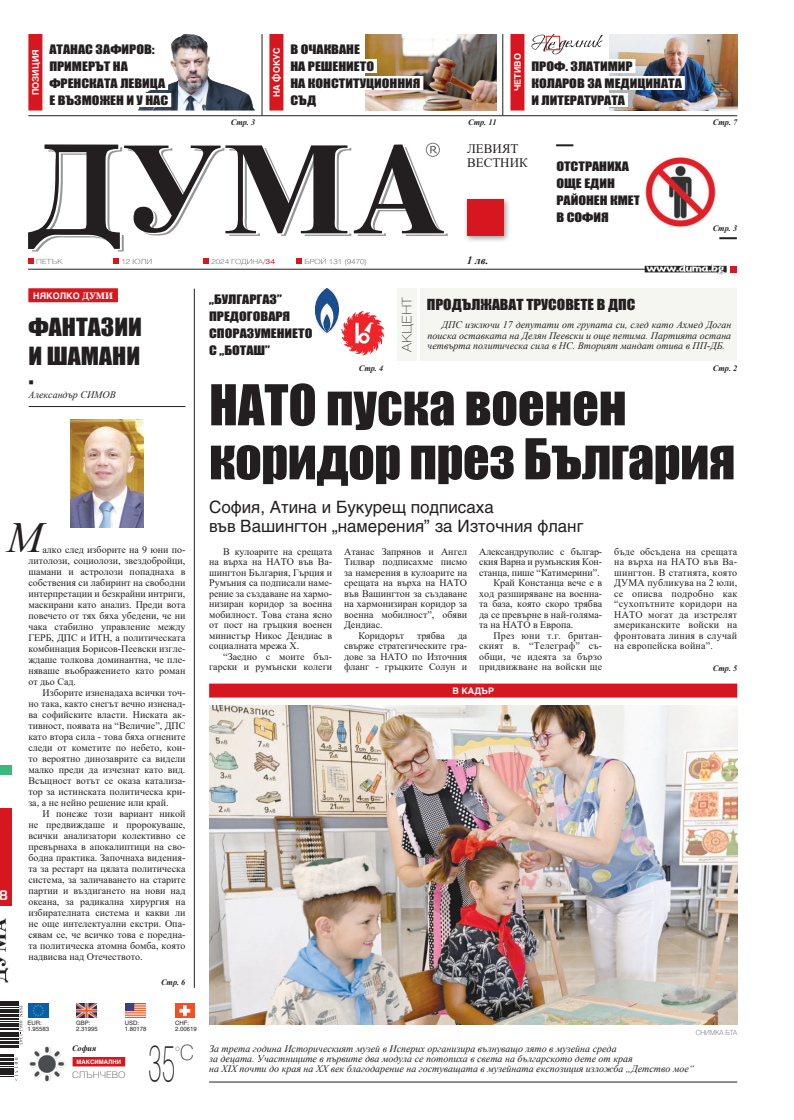
<style>
.page{position:relative;width:794px;height:1120px;background:#fff}
.page>*{position:absolute;margin:0;border:0;box-sizing:border-box;transform-origin:0 0}
.t1{font:52px/54px "Impact";letter-spacing:-.01em;color:#231f20;text-align:center}
.t2{font:italic 43px "Times New Roman";color:#231f20}
.t3{font:23px/29px "Impact";color:#231f20;scale:1.11 1}
.t4{font:14px "Impact";color:#231f20;scale:1.11 1}
.t5{font:700 13.8px "Magistral C";color:#fff}
.t6{font:13px/13.5px "Times New Roman";color:#231f20}
.t7{font:12px/17px "Impact";color:#231f20;scale:1.18 1}
.t8{font:italic 700 11px "Times New Roman";color:#231f20}
.t9{font:10px/11px "Times New Roman";color:#231f20;text-align:justify}
.t10{font:italic 10px/10.5px "Times New Roman";color:#231f20;text-align:justify}
.t11{font:10px "Times New Roman";letter-spacing:.02em;color:#231f20}
.t12{font:700 9.6px "Sentry";color:#fff}
.t13{font:italic 700 8.3px "Times New Roman";color:#231f20}
</style>
<div class="page">
<img style="left:29px;top:1046px;width:37px;height:36px">
<hr style="left:262px;top:34px;width:1px;height:82px;background:#231f20">
<hr style="left:502px;top:34px;width:1px;height:82px;background:#231f20">
<hr style="left:28px;top:269px;width:697px;height:1px;background:#231f20">
<hr style="left:194px;top:288px;width:1px;height:700px;background:#231f20">
<img style="left:28px;top:1003px;width:20px;height:14px">
<img style="left:77px;top:1003px;width:19px;height:14px">
<img style="left:125px;top:1003px;width:20px;height:14px">
<img style="left:176px;top:1003px;width:19px;height:14px">
<img style="left:644px;top:264px;width:82px;height:11px">
<div style="left:730px;top:266px;width:7px;height:7px;background:#d7171f"></div>
<div style="left:421px;top:288px;width:316px;height:72px;background:#f5f6f2"></div>
<div style="left:397px;top:288px;width:19px;height:72px;background:#f5f6f2"></div>
<div style="left:0;top:765px;width:11px;height:10px;background:#3bb97b"></div>
<div style="left:0;top:808px;width:11px;height:98px;background:#d7171f"></div>
<svg style="left:0;top:918px;width:8px;height:64px"></svg>
<svg style="left:0;top:1054px;width:18px;height:27px"></svg>
<svg style="left:0;top:1001px;width:22px;height:47px"></svg>
<div style="left:28px;top:288px;width:90px;height:14px;background:#d7171f"></div>
<div style="left:73px;top:1057px;width:52px;height:9px;background:#d7171f"></div>
<div style="left:464px;top:196px;width:51px;height:52px;background:#231f20;opacity:.45"></div>
<div style="left:467px;top:199px;width:37px;height:37px;background:#d7171f"></div>
<svg style="left:32px;top:147px;width:416px;height:104px"></svg>
<svg style="left:28px;top:144px;width:319px;height:105px"></svg>
<svg style="left:354px;top:143px;width:90px;height:90px"></svg>
<hr style="left:28px;top:115px;width:709px;height:1px;background:#231f20">
<img style="left:315px;top:289px;width:24px;height:45px">
<img style="left:330px;top:306px;width:55px;height:50px">
<img style="left:365px;top:34px;width:131px;height:77px">
<img style="left:138px;top:34px;width:117px;height:77px">
<img style="left:609px;top:34px;width:128px;height:77px">
<div style="left:46px;top:42px;width:112px;height:14px;background:#fff"></div>
<div style="left:46px;top:76px;width:122px;height:14px;background:#fff"></div>
<div style="left:46px;top:93px;width:125px;height:14px;background:#fff"></div>
<div style="left:510px;top:34px;width:14px;height:77px;background:#d7171f"></div>
<div style="left:269px;top:34px;width:14px;height:77px;background:#d7171f"></div>
<div style="left:28px;top:34px;width:14px;height:77px;background:#d7171f"></div>
<div style="left:528px;top:59px;width:107px;height:14px;background:#fff"></div>
<div style="left:528px;top:76px;width:157px;height:14px;background:#fff"></div>
<div style="left:528px;top:93px;width:100px;height:14px;background:#fff"></div>
<div style="left:287px;top:59px;width:90px;height:14px;background:#fff"></div>
<div style="left:287px;top:76px;width:136px;height:14px;background:#fff"></div>
<svg style="left:719px;top:237px;width:18px;height:2px"></svg>
<svg style="left:556px;top:144px;width:17px;height:2px"></svg>
<hr style="left:29px;top:406px;width:156px;height:1px;background:#231f20">
<img style="left:70px;top:419px;width:74px;height:109px">
<hr style="left:209px;top:1081px;width:528px;height:1px;background:#231f20">
<div style="left:209px;top:683px;width:528px;height:14px;background:#d7171f"></div>
<svg style="left:531px;top:34px;width:72px;height:20px"></svg>
<img style="left:644px;top:157px;width:73px;height:70px">
<img style="left:209px;top:706px;width:528px;height:318px">
<svg style="left:28px;top:258px;width:6px;height:6px"></svg>
<svg style="left:113px;top:258px;width:6px;height:6px"></svg>
<svg style="left:203px;top:258px;width:6px;height:6px"></svg>
<svg style="left:296px;top:258px;width:6px;height:6px"></svg>
<p class="t7" style="left:49px;top:40px;width:102px">Атанас Зафиров:<br>Примерът на френската левица е възможен и у нас</p>
<p class="t7" style="left:290px;top:40px;width:112px">В очакване<br>на решението<br>на Конституционния съд</p>
<p class="t7" style="left:531px;top:57px;width:129px">Проф. Златимир<br>Коларов за медицината и литературата</p>
<p class="t13" style="left:231px;top:116px;width:26px">Стр. 3</p>
<p class="t13" style="left:468px;top:116px;width:30px">Стр. 11</p>
<p class="t13" style="left:713px;top:116px;width:26px">Стр. 7</p>
<h3 class="t6" style="left:467px;top:142px;width:62px">Левият вестник</h3>
<p class="t7" style="left:556px;top:158px;width:73px">Отстраниха още един районен кмет в София</p>
<p class="t13" style="left:712px;top:223px;width:26px">Стр. 3</p>
<p class="t8" style="left:467px;top:253px;width:23px">1 лв.</p>
<p class="t12" style="left:82px;top:290px;width:32px">ДУМИ</p>
<h3 class="t3" style="left:29px;top:312px;width:104px">Фантазии и шамани</h3>
<p class="t7" style="left:209px;top:290px;width:89px">„Булгаргаз” предоговAря споразумението<br>С „БОТАШ</p>
<p class="t7" style="left:265px;top:341px;width:6px">”</p>
<p class="t13" style="left:359px;top:362px;width:26px">Стр. 4</p>
<h3 class="t4" style="left:427px;top:293px;width:188px">Продължават трусовете в ДПС</h3>
<p class="t10" style="left:427px;top:320px;width:305px;text-indent:14px">ДПС изключи 17 депутати от групата си, след като Ахмед Доган поиска оставката на Делян Пеевски и още петима. Партията остана четвърта политическа сила в НС. Вторият мандат отива в ПП-ДБ.</p>
<p class="t13" style="left:713px;top:363px;width:26px">Стр. 2</p>
<p class="t10" style="left:29px;top:389px;width:89px">Александър СИМОВ</p>
<h1 class="t1" style="left:209px;top:376px;width:27px">НАТО</h1>
<h1 class="t1" style="left:209px;top:376px;width:528px">пуска военен<br>коридор през България</h1>
<h2 class="t2" style="left:7px;top:508px;width:37px">М</h2>
<p class="t9" style="left:28px;top:544px;width:159px;text-indent:14px">алко след изборите на 9 юни по&shy;литолози, социолози, звездобройци, шамани и астролози попаднаха в собствения си лабиринт на свободни интерпретации и безкрайни интриги, маскирани като анализ. Преди вота повечето от тях бяха убедени, че ни чака стабилно управление между ГЕРБ, ДПС и ИТН</p>
<p class="t9" style="left:28px;top:632px;width:159px;text-indent:82px">, а политическата комбинация Борисов-Пеевски изгле&shy;ждаше толкова доминантна, че пле&shy;няваше въображението като роман от дьо Сад.</p>
<p class="t9" style="left:28px;top:687px;width:159px;text-align:left;text-indent:14px">Изборите изненадаха всички точ&shy;но така, както снегът вечно изненад&shy;ва софийските власти. Ниската ак&shy;тивност, появата на “В еличие”, ДПС като втора сила - това бяха огнените следи от кометите по небето, кои&shy;то вероятно динозаврите са видели малко преди да изчезнат като вид.<br>В същност вотът се оказа катализа&shy;тор за истинската политическа кри&shy;за, а не нейно решение или край.</p>
<p class="t9" style="left:28px;top:808px;width:159px;text-indent:14px">И понеже този вариант никой не предвиждаше и пророкуваше, всички анализатори колективно се превърнаха в апокалиптици на сво&shy;бодна практика. Започнаха видения&shy;та за рестарт на цялата политическа система, за заличаването на старите партии и въздигането на нови над океана, за радикална хирургия на избирателната система и какви ли не още интелектуални екстри. Опа&shy;сявам се, че всичко това е поредна&shy;та политическа атомна бомба, която надвисва над Отечеството.</p>
<h3 class="t5" style="left:0;top:887px;width:10px">8</h3>
<p class="t9" style="left:209px;top:546px;width:124px;line-height:10.5px;text-indent:14px">В кулоарите на срещата на върха на НАТО във В а&shy;шингтон България, Гърция и Румъния са подписали наме&shy;рение за създаване на хармо&shy;низиран коридор за военна мобилност. Това стана ясно от пост на гръцкия военен министър Никос Дендиас в социалната мрежа Х.</p>
<p class="t9" style="left:209px;top:651px;width:124px;line-height:10.5px;text-align:right">“Заедно с моите бъл&shy;гарски и румънски колеги</p>
<p class="t9" style="left:344px;top:545px;width:124px">Атанас Запрянов и Ангел</p>
<p class="t9" style="left:344px;top:556px;width:124px">Тилвар подписахме писмо</p>
<p class="t9" style="left:344px;top:566px;width:124px">за намерения в кулоарите на</p>
<p class="t9" style="left:344px;top:577px;width:124px">срещата на върха на НАТО</p>
<p class="t9" style="left:344px;top:587px;width:124px">във В ашингтон за създаване</p>
<p class="t9" style="left:344px;top:598px;width:124px">на хармонизиран коридор за</p>
<p class="t9" style="left:344px;top:608px;width:124px">военна мобилност”, обяви</p>
<p class="t9" style="left:344px;top:619px;width:40px">Дендиас.</p>
<p class="t9" style="left:358px;top:629px;width:47px">Коридорът</p>
<p class="t9" style="left:417px;top:629px;width:29px">трябва</p>
<p class="t9" style="left:344px;top:630px;width:124px;line-height:10.5px;text-indent:114px">да свърже стратегическите гра&shy;дове за НАТО по Източния фланг - гръцките Солун и</p>
<p class="t9" style="left:479px;top:545px;width:124px">Александруполис с българ-</p>
<p class="t9" style="left:479px;top:556px;width:124px">ския В арна и румънския Кон-</p>
<p class="t9" style="left:479px;top:566px;width:122px">станца, пише “Катимерини”.</p>
<p class="t9" style="left:493px;top:577px;width:110px">Край Констанца вече е в</p>
<p class="t9" style="left:479px;top:587px;width:124px">ход разширяване на военна-</p>
<p class="t9" style="left:479px;top:598px;width:124px">та база, която скоро трябва</p>
<p class="t9" style="left:479px;top:608px;width:124px">да се превърне в най-голяма-</p>
<p class="t9" style="left:479px;top:619px;width:96px">та на НАТО в Европа.</p>
<p class="t11" style="left:493px;top:628px;width:110px">През юни т.г. британ-</p>
<p class="t9" style="left:479px;top:640px;width:124px">ският в. “Телеграф” съ-</p>
<p class="t11" style="left:479px;top:649px;width:124px">общи, че идеята за бързо</p>
<p class="t11" style="left:479px;top:660px;width:124px">придвижване на войски ще</p>
<p class="t9" style="left:614px;top:546px;width:125px;line-height:10.5px">бъде обсъдена на срещата на върха на НАТО във В а&shy;шингтон. В статията, която ДУМА публикува на 2 юли, се описва подробно как “сухопътните коридори на НАТО могат да изстрелят американските войски на фронтовата линия в случай на европейска война”.</p>
<p class="t13" style="left:713px;top:662px;width:26px">стр. 5</p>
<p class="t13" style="left:161px;top:977px;width:26px">Стр. 6</p>
<p class="t13" style="left:72px;top:1042px;width:26px">София</p>
<p class="t10" style="left:209px;top:1043px;width:487px;line-height:10px;text-align:left">За трета година Историческият музей в Исперих организира вълнуващо лято в музейна среда<br>за децата. Участниците в първите два модула се потопиха в света на българското дете от края<br>на XIX почти до края на ХХ век благодарение на гостуващата в музейната експозиция изложба „Детство мое“</p>
</div>
